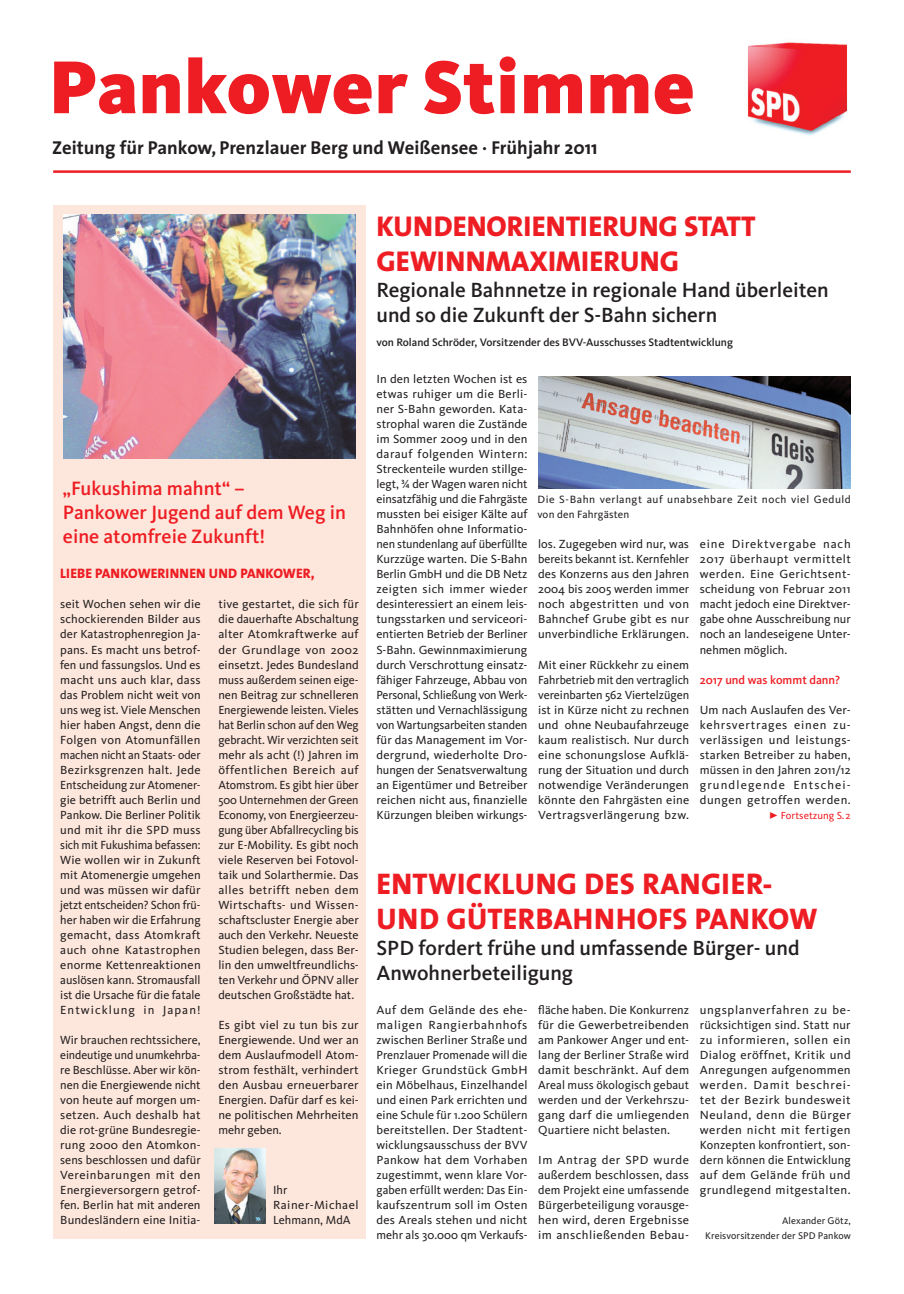
<style>
.page{position:relative;width:904px;height:1294px;background:#fff}
.page>*{position:absolute;margin:0;border:0;box-sizing:border-box;transform-origin:0 0}
.t1{font:900 77.5px "Kievit";letter-spacing:.01em;color:#ee1d23}
.t2{font:800 30px/35px "The Sans";letter-spacing:.015em;color:#ee1d23}
.t3{font:800 28.75px/35px "The Sans";color:#ee1d23}
.t4{font:500 21.25px/25.5px "Kievit";color:#231f20}
.t5{font:500 20px/24px "Kievit";color:#ee1d23}
.t6{font:700 18.75px "The Sans";color:#231f20}
.t7{font:800 13.75px "The Sans";letter-spacing:.005em;color:#ee1d23}
.t8{font:12.25px/15px "Kievit";letter-spacing:.01em;color:#231f20;text-align:justify}
.t9{font:12.25px/15px "Kievit";letter-spacing:.01em;color:#231f20;text-align:justify;scale:1.04 1}
.t10{font:12.25px/15px "Kievit";letter-spacing:.035em;color:#231f20}
.t11{font:500 12.25px "Kievit";color:#ee1d23}
.t12{font:500 11.25px "Kievit";color:#231f20}
.t13{font:11px/15px "Kievit";letter-spacing:.04em;color:#231f20}
.t14{font:10.62px "Kievit";letter-spacing:.005em;color:#ee1d23}
.t15{font:10px/15px "Kievit";letter-spacing:.005em;color:#231f20;text-align:right}
.s1{font-family:"Meta Plus Normal Caps";font-size:18.75px}
</style>
<div class="page">
<div style="left:53px;top:206px;width:313px;height:349px;background:#fde7dc"></div>
<img style="left:747px;top:42px;width:101px;height:93px">
<hr style="left:53px;top:170px;width:797px;height:3px;background:#ee1d23">
<div style="left:53px;top:554px;width:313px;height:42px;background:#fde7dc"></div>
<div style="left:53px;top:593px;width:313px;height:645px;background:#fde7dc"></div>
<img style="left:538px;top:376px;width:312px;height:112px">
<img style="left:215px;top:1148px;width:51px;height:75px">
<img style="left:64px;top:214px;width:292px;height:244px">
<h1 class="t1" style="left:49px;top:40px;width:647px">Pankower Stimme</h1>
<h3 class="t6" style="left:52px;top:132px;width:547px">Zeitung für Pankow, Prenzlauer Berg und Weißensee · Frühjahr 2011</h3>
<h3 class="t5" style="left:63px;top:476px;width:284px">„Fukushima mahnt“ –<br>Pankower Jugend auf dem Weg in eine atomfreie Zukunft!</h3>
<p class="t7" style="left:60px;top:562px;width:256px">LIEBE PANKOWERINNEN UND PANKOWER,</p>
<p class="t8" style="left:60px;top:597px;width:142px">seit Wochen sehen wir die schockierenden Bilder aus der Katastrophenregion Ja&shy;pans. Es macht uns betrof&shy;fen und fassungslos. Und es macht uns auch klar, dass das Problem nicht weit von uns weg ist. Viele Menschen hier haben Angst, denn die Folgen von Atomunfällen machen nicht an Staats- oder Bezirksgrenzen halt. Jede Entscheidung zur Atomener&shy;gie betrifft auch Berlin und Pankow. Die Berliner Politik und mit ihr die SPD muss sich mit Fukushima befassen:<br>Wie wollen wir in Zukunft mit Atomenergie umgehen und was müssen wir dafür jetzt entscheiden? Schon frü&shy;her haben wir die Erfahrung gemacht, dass Atomkraft auch ohne Katastrophen enorme Kettenreaktionen auslösen kann. Stromausfall ist die Ursache für die fatale Entwicklung in Japan!</p>
<p class="t8" style="left:60px;top:1032px;width:142px">Wir brauchen rechtssichere, eindeutige und unumkehrba&shy;re Beschlüsse. Aber wir kön&shy;nen die Energiewende nicht von heute auf morgen um&shy;setzen. Auch deshalb hat die rot-grüne Bundesregie&shy;rung 2000 den Atomkon&shy;sens beschlossen und dafür Vereinbarungen mit den Energieversorgern getrof&shy;fen. Berlin hat mit anderen Bundesländern eine Initia-</p>
<p class="t8" style="left:218px;top:597px;width:142px">tive gestartet, die sich für die dauerhafte Abschaltung alter Atomkraftwerke auf der Grundlage von 2002 einsetzt. Jedes Bundesland muss außerdem seinen eige&shy;nen Beitrag zur schnelleren Energiewende leisten. Vieles hat Berlin schon auf den Weg gebracht. Wir verzichten seit mehr als acht (!) Jahren im öffentlichen Bereich auf Atomstrom. Es gibt hier über 500 Unternehmen der Green Economy, von Energieerzeu&shy;gung über Abfallrecycling bis zur E-Mobility. Es gibt noch viele Reserven bei Fotovol&shy;taik und Solarthermie. Das alles betrifft neben dem Wirtschafts- und Wissen&shy;schaftscluster Energie aber auch den Verkehr. Neueste Studien belegen, dass Ber&shy;lin den umweltfreundlichs&shy;ten Verkehr und ÖPNV aller deutschen Großstädte hat.</p>
<p class="t8" style="left:218px;top:1017px;width:142px">Es gibt viel zu tun bis zur Energiewende. Und wer an dem Auslaufmodell Atom&shy;strom festhält, verhindert den Ausbau erneuerbarer Energien. Dafür darf es kei&shy;ne politischen Mehrheiten mehr geben.</p>
<p class="t10" style="left:273px;top:1182px;width:87px">Ihr<br>Rainer-Michael<br>Lehmann, MdA</p>
<h3 class="t3" style="left:376px;top:208px;width:381px">KUNDENORIENTIERUNG STATT<br>GEWINNMAXIMIERUNG</h3>
<h3 class="t4" style="left:376px;top:276px;width:454px">Regionale Bahnnetze in regionale Hand überleiten und so die Zukunft der S-Bahn sichern</h3>
<p class="t12" style="left:376px;top:335px;width:358px">von Roland Schröder, Vorsitzender des BVV-Ausschusses Stadtentwicklung</p>
<p class="t8" style="left:376px;top:372px;width:153px">In den letzten Wochen ist es etwas ruhiger um die Berli&shy;ner S-Bahn geworden. Kata&shy;strophal waren die Zustände im Sommer 2009 und in den darauf folgenden Wintern:<br>Streckenteile wurden stillge&shy;legt, ¾ der Wagen waren nicht einsatzfähig und die Fahrgäste mussten bei eisiger Kälte auf Bahnhöfen ohne Informatio&shy;nen stundenlang auf überfüllte Kurzzüge warten. Die S-Bahn Berlin GmbH und die DB Netz zeigten sich immer wieder desinteressiert an einem leis&shy;tungsstarken und serviceori&shy;entierten Betrieb der Berliner S-Bahn. Gewinnmaximierung durch Verschrottung einsatz&shy;fähiger Fahrzeuge, Abbau von Personal, Schließung von Werk&shy;stätten und Vernachlässigung von Wartungsarbeiten standen für das Management im Vor&shy;dergrund, wiederholte Dro&shy;hungen der Senatsverwaltung an Eigentümer und Betreiber reichen nicht aus, finanzielle Kürzungen bleiben wirkungs-</p>
<p class="t13" style="left:537px;top:492px;width:315px">Die S-Bahn verlangt auf unabsehbare Zeit noch viel Geduld von den Fahrgästen</p>
<p class="t8" style="left:538px;top:537px;width:153px">los. Zugegeben wird nur, was bereits bekannt ist. Kernfehler des Konzerns aus den Jahren 2004 bis 2005 werden immer noch abgestritten und von Bahnchef Grube gibt es nur unverbindliche Erklärungen.</p>
<p class="t8" style="left:538px;top:657px;width:153px">Mit einer Rückkehr zu einem Fahrbetrieb mit den vertraglich vereinbarten 562 Viertelzügen ist in Kürze nicht zu rechnen und ohne Neubaufahrzeuge kaum realistisch. Nur durch eine schonungslose Aufklä&shy;rung der Situation und durch notwendige Veränderungen könnte den Fahrgästen eine Vertragsverlängerung bzw.</p>
<p class="t8" style="left:699px;top:537px;width:152px">eine Direktvergabe nach 2017 überhaupt vermittelt werden. Eine Gerichtsent&shy;scheidung von Februar 2011 macht jedoch eine Direktver&shy;gabe ohne Ausschreibung nur noch an landeseigene Unter&shy;nehmen möglich.</p>
<p class="t11" style="left:699px;top:672px;width:142px">2017 und was kommt dann?</p>
<p class="t8" style="left:699px;top:702px;width:153px">Um nach Auslaufen des Ver&shy;kehrsvertrages einen zu&shy;verlässigen und leistungs&shy;starken Betreiber zu haben, müssen in den Jahren 2011/12 grundlegende Entschei&shy;dungen getroffen werden.</p>
<p class="t14" style="left:769px;top:809px;width:83px"><span class="s1">•</span> Fortsetzung S.2</p>
<h2 class="t2" style="left:376px;top:865px;width:443px">ENTWICKLUNG DES RANGIER-<br>UND GÜTERBAHNHOFS PANKOW</h2>
<h3 class="t4" style="left:376px;top:934px;width:424px">SPD fordert frühe und umfassende Bürger- und<br>Anwohnerbeteiligung</h3>
<p class="t9" style="left:376px;top:1002px;width:147px">Auf dem Gelände des ehe&shy;maligen Rangierbahnhofs zwischen Berliner Straße und Prenzlauer Promenade will die Krieger Grundstück GmbH ein Möbelhaus, Einzelhandel und einen Park errichten und eine Schule für 1.200 Schülern bereitstellen. Der Stadtent&shy;wicklungsausschuss der BVV Pankow hat dem Vorhaben zugestimmt, wenn klare Vor&shy;gaben erfüllt werden: Das Ein&shy;kaufszentrum soll im Osten des Areals stehen und nicht mehr als 30.000 qm Verkaufs-</p>
<p class="t8" style="left:538px;top:1002px;width:153px">fläche haben. Die Konkurrenz für die Gewerbetreibenden am Pankower Anger und ent&shy;lang der Berliner Straße wird damit beschränkt. Auf dem Areal muss ökologisch gebaut werden und der Verkehrszu&shy;gang darf die umliegenden Quartiere nicht belasten.</p>
<p class="t9" style="left:699px;top:1002px;width:147px">ungsplanverfahren zu be&shy;rücksichtigen sind. Statt nur zu informieren, sollen ein Dialog eröffnet, Kritik und Anregungen aufgenommen werden. Damit beschrei&shy;tet der Bezirk bundesweit Neuland, denn die Bürger werden nicht mit fertigen Konzepten konfrontiert, son&shy;dern können die Entwicklung auf dem Gelände früh und grundlegend mitgestalten.</p>
<p class="t15" style="left:705px;top:1212px;width:147px">Alexander Götz,<br>Kreisvorsitzender der SPD Pankow</p>
<p class="t9" style="left:538px;top:1152px;width:147px">Im Antrag der SPD wurde außerdem beschlossen, dass dem Projekt eine umfassende Bürgerbeteiligung vorausge&shy;hen wird, deren Ergebnisse im anschließenden Bebau-</p>
</div>
